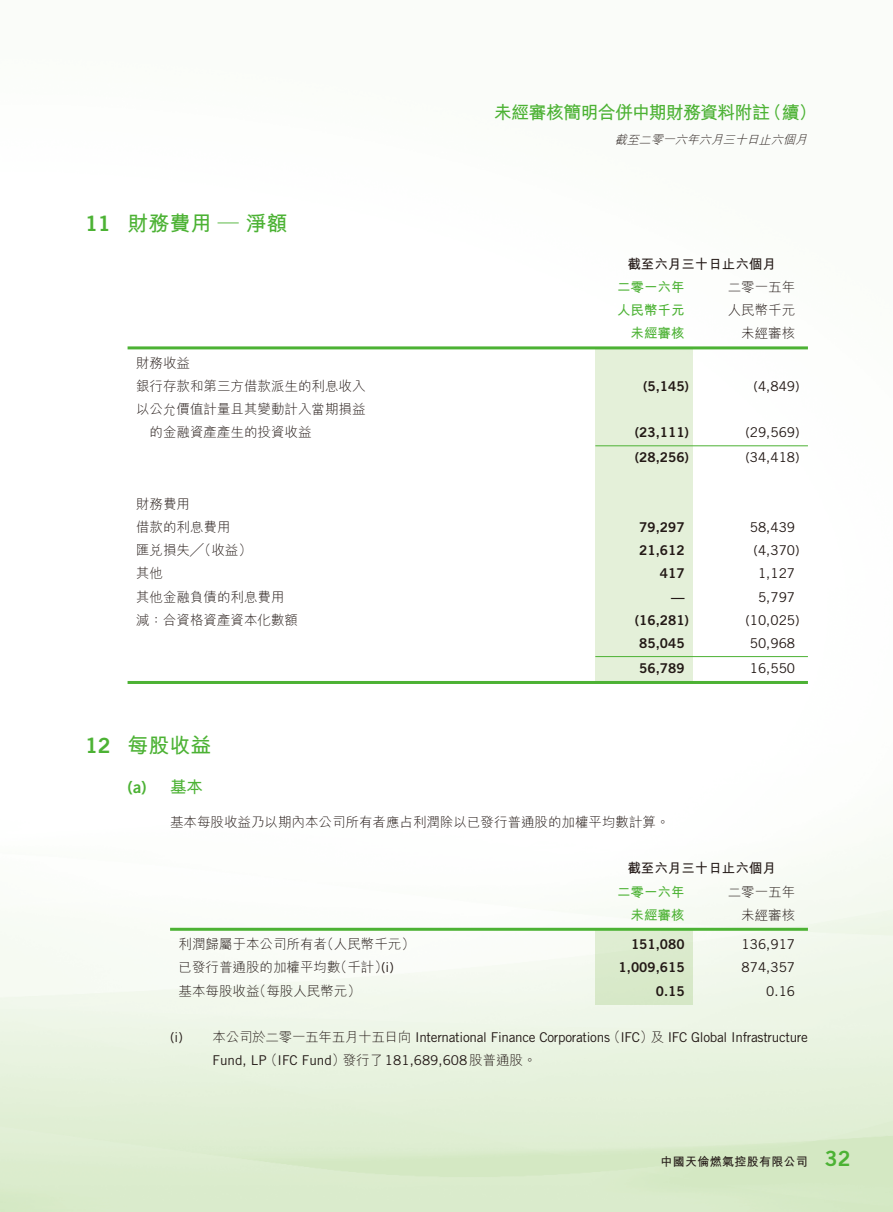
<style>
.page{position:relative;width:893px;height:1212px;background:#fff}
.page>*{position:absolute;margin:0;border:0;box-sizing:border-box;transform-origin:0 0}
.t1{font:700 21px "M Hei HK";color:#4cb234}
.t2{font:21px "Trade Gothic LT Std Bd 2";color:#4cb234}
.t3{font:700 18px "M Hei HK";letter-spacing:-.045em;color:#4cb234}
.t4{font:16.5px "Trade Gothic LT Std Bd 2";color:#4cb234}
.t5{font:700 16.5px "M Hei HK";color:#4cb234}
.t6{font:300 13.5px/23.2px "M Hei HK";color:#231916}
.t7{font:13.5px "Trade Gothic LT Std";letter-spacing:-.02em;color:#231916}
.t8{font:13.5px "Trade Gothic LT Std Bd 2";color:#231916}
.t9{font:700 13.5px "M Hei HK";color:#4cb234}
.t10{font:700 13.5px "M Hei HK";color:#231916}
.t11{font:13.5px "Trade Gothic LT Std";color:#231916}
.t12{font:italic 300 12px "M Hei HK";color:#231916}
.t13{font:700 12px "M Hei HK";letter-spacing:.025em;color:#231916}
.s1{font-family:"Trade Gothic LT Std";font-weight:400}
.s2{font-family:"M Hei HK";font-weight:300}
</style>
<div class="page">
<div style="left:595px;top:928px;width:98px;height:77px;background:#daeacb"></div>
<div style="left:595px;top:347px;width:98px;height:335px;background:#e4f0d9"></div>
<hr style="left:128px;top:346px;width:680px;height:3px;background:#4cb234">
<hr style="left:595px;top:445px;width:213px;height:1px;background:#4cb234">
<hr style="left:595px;top:656px;width:213px;height:1px;background:#4cb234">
<hr style="left:128px;top:681px;width:680px;height:3px;background:#4cb234">
<hr style="left:170px;top:928px;width:638px;height:3px;background:#4cb234">
<h2 class="t3" style="left:494px;top:100px;width:278px">未經審核簡明合併中期財務資料附註</h2>
<p class="t12" style="left:615px;top:133px;width:197px">截至二零一六年六月三十日止六個月</p>
<h2 class="t3" style="left:764px;top:100px;width:55px">（續(</h2>
<h1 class="t2" style="left:85px;top:211px;width:27px">11</h1>
<h1 class="t1" style="left:128px;top:208px;width:161px">財務費用 — 淨額</h1>
<p class="t6" style="left:136px;top:351px;width:55px">財務收益</p>
<p class="t6" style="left:136px;top:374px;width:231px">銀行存款和第三方借款派生的利息收入以公允價值計量且其變動計入當期損益</p>
<p class="t6" style="left:150px;top:421px;width:163px">的金融資產產生的投資收益</p>
<p class="t6" style="left:136px;top:492px;width:55px">財務費用</p>
<p class="t6" style="left:136px;top:515px;width:96px">借款的利息費用</p>
<p class="t6" style="left:136px;top:538px;width:117px">匯兌損失╱（收益(</p>
<p class="t6" style="left:136px;top:562px;width:28px">其他</p>
<p class="t6" style="left:136px;top:585px;width:150px">其他金融負債的利息費用</p>
<p class="t6" style="left:136px;top:608px;width:163px">減：合資格資產資本化數額</p>
<p class="t10" style="left:627px;top:254px;width:150px">截至六月三十日止六個月</p>
<p class="t6" style="left:728px;top:275px;width:69px">二零一五年</p>
<p class="t9" style="left:617px;top:277px;width:69px">二零一六年</p>
<p class="t9" style="left:617px;top:300px;width:69px">人民幣千元</p>
<p class="t6" style="left:728px;top:298px;width:69px">人民幣千元</p>
<p class="t9" style="left:631px;top:324px;width:55px">未經審核</p>
<p class="t6" style="left:741px;top:322px;width:55px">未經審核</p>
<p class="t8" style="left:643px;top:378px;width:48px">)5,145(</p>
<p class="t7" style="left:754px;top:378px;width:48px">)4,849(</p>
<p class="t8" style="left:635px;top:424px;width:56px">)23,111(</p>
<p class="t7" style="left:745px;top:424px;width:56px">)29,569(</p>
<p class="t8" style="left:635px;top:449px;width:56px">)28,256(</p>
<p class="t7" style="left:745px;top:449px;width:56px">)34,418(</p>
<p class="t8" style="left:639px;top:519px;width:47px">79,297</p>
<p class="t7" style="left:750px;top:519px;width:47px">58,439</p>
<p class="t8" style="left:639px;top:542px;width:47px">21,612</p>
<p class="t7" style="left:754px;top:542px;width:48px">)4,370(</p>
<p class="t8" style="left:660px;top:565px;width:26px">417</p>
<p class="t7" style="left:758px;top:565px;width:39px">1,127</p>
<p class="t8" style="left:671px;top:588px;width:15px">—</p>
<p class="t7" style="left:758px;top:589px;width:39px">5,797</p>
<p class="t8" style="left:635px;top:612px;width:56px">)16,281(</p>
<p class="t7" style="left:745px;top:612px;width:56px">)10,025(</p>
<p class="t8" style="left:639px;top:635px;width:47px">85,045</p>
<p class="t7" style="left:750px;top:635px;width:47px">50,968</p>
<p class="t8" style="left:639px;top:660px;width:47px">56,789</p>
<p class="t7" style="left:750px;top:660px;width:47px">16,550</p>
<h1 class="t2" style="left:85px;top:733px;width:27px">12</h1>
<h1 class="t1" style="left:128px;top:730px;width:85px">每股收益</h1>
<p class="t4" style="left:128px;top:777px;width:21px">)a(</p>
<p class="t5" style="left:170px;top:775px;width:34px">基本</p>
<p class="t6" style="left:170px;top:810px;width:501px">基本每股收益乃以期內本公司所有者應占利潤除以已發行普通股的加權平均數計算。</p>
<p class="t10" style="left:627px;top:858px;width:150px">截至六月三十日止六個月</p>
<p class="t6" style="left:728px;top:880px;width:69px">二零一五年</p>
<p class="t9" style="left:617px;top:882px;width:69px">二零一六年</p>
<p class="t9" style="left:631px;top:905px;width:55px">未經審核</p>
<p class="t6" style="left:741px;top:903px;width:55px">未經審核</p>
<p class="t6" style="left:320px;top:932px;width:96px">（人民幣千元(</p>
<p class="t6" style="left:179px;top:932px;width:150px">利潤歸屬于本公司所有者</p>
<p class="t8" style="left:631px;top:936px;width:55px">151,080</p>
<p class="t7" style="left:742px;top:936px;width:55px">136,917</p>
<p class="t6" style="left:334px;top:955px;width:56px">（千計）<span class="s1">(</span></p>
<p class="t6" style="left:179px;top:955px;width:164px">已發行普通股的加權平均數</p>
<p class="t7" style="left:386px;top:959px;width:10px">(i</p>
<p class="t8" style="left:619px;top:959px;width:67px">1,009,615</p>
<p class="t7" style="left:742px;top:959px;width:55px">874,357</p>
<p class="t6" style="left:253px;top:979px;width:109px">（每股人民幣元(</p>
<p class="t6" style="left:179px;top:979px;width:83px">基本每股收益</p>
<p class="t8" style="left:656px;top:982px;width:30px">0.15</p>
<p class="t7" style="left:766px;top:982px;width:30px">0.16</p>
<p class="t7" style="left:170px;top:1029px;width:14px">)i(</p>
<p class="t7" style="left:607px;top:1029px;width:48px"><span class="s2">（</span>IFC<span class="s2">）</span></p>
<p class="t7" style="left:213px;top:1029px;width:399px"><span class="s2">本公司於二零一五年五月十五日向</span> International Finance Corporations</p>
<p class="t7" style="left:650px;top:1029px;width:159px"><span class="s2">及</span> IFC Global Infrastructure</p>
<p class="t7" style="left:264px;top:1052px;width:83px"><span class="s2">（</span>IFC Fund<span class="s2">）</span></p>
<p class="t11" style="left:343px;top:1052px;width:195px"><span class="s2">發行了</span>181,689,608<span class="s2">股普通股。</span></p>
<p class="t7" style="left:213px;top:1052px;width:56px">Fund, LP</p>
<p class="t13" style="left:661px;top:1153px;width:149px">中國天倫燃氣控股有限公司</p>
<h1 class="t2" style="left:825px;top:1145px;width:27px">32</h1>
</div>
